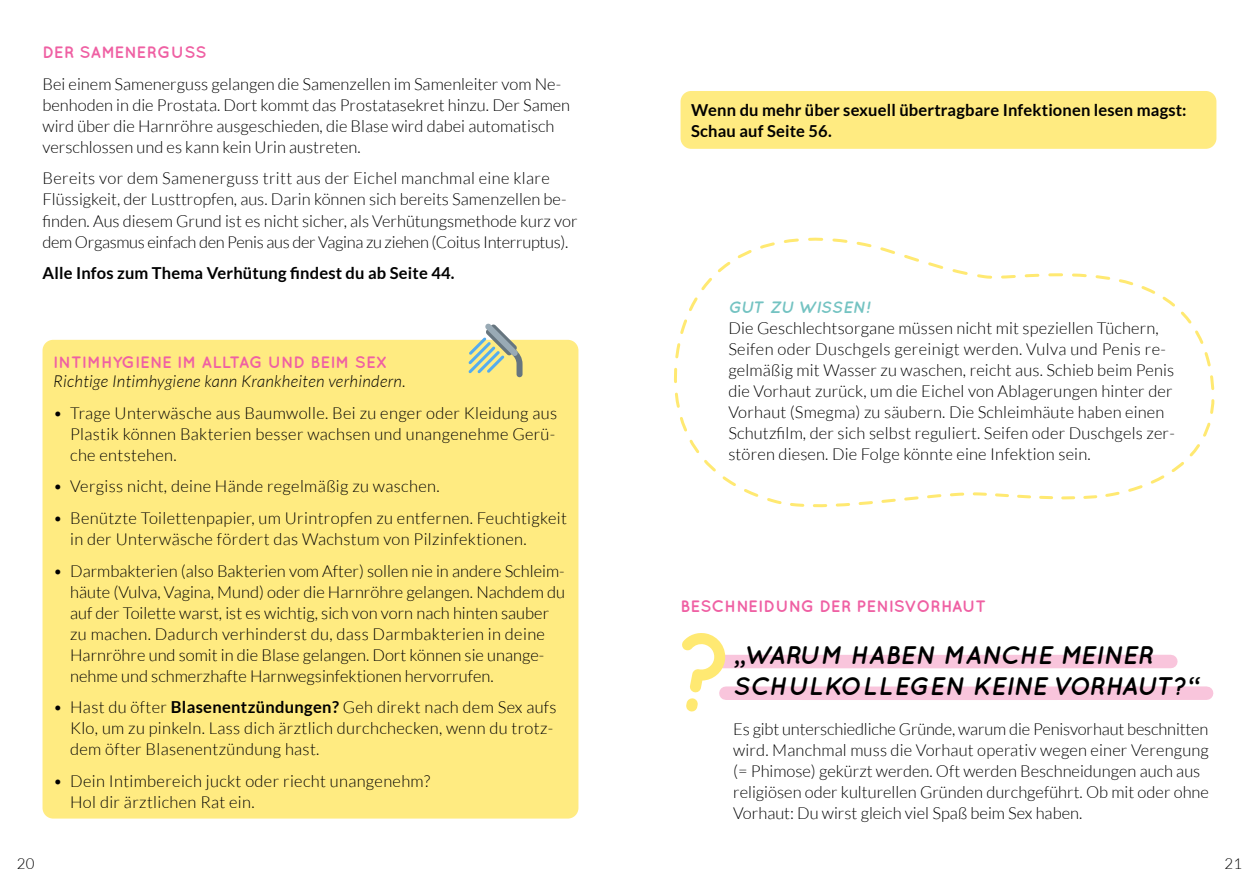
<style>
.page{position:relative;width:1259px;height:893px;background:#fff}
.page>*{position:absolute;margin:0;border:0;box-sizing:border-box;transform-origin:0 0}
.t1{font:italic 700 25.5px/31.5px "Quicksand";color:#000}
.t2{font:300 16.5px/21px "Lato";color:#000}
.t3{font:300 16.5px/21px "Lato";letter-spacing:.02em;color:#000}
.t4{font:700 16.5px/21px "Lato";letter-spacing:.01em;color:#000}
.t5{font:700 16.5px "Quicksand";letter-spacing:.01em;color:#ef60a3}
.t6{font:italic 300 16.5px "Lato";letter-spacing:.02em;color:#000}
.t7{font:italic 700 16.5px "Quicksand";color:#74c3c2}
.t8{font:300 15px "Lato";color:#000}
.s1{font-weight:700}
</style>
<div class="page">
<div style="left:43px;top:340px;width:535px;height:479px;background:#ffeb81;border-radius:11px"></div>
<svg style="left:468px;top:323px;width:54px;height:54px"></svg>
<svg style="left:1212px;top:375px;width:3px;height:39px"></svg>
<svg style="left:763px;top:237px;width:108px;height:8px"></svg>
<svg style="left:674px;top:343px;width:4px;height:65px"></svg>
<svg style="left:793px;top:506px;width:54px;height:2px"></svg>
<svg style="left:678px;top:245px;width:534px;height:261px"></svg>
<svg style="left:682px;top:633px;width:532px;height:79px"></svg>
<div style="left:680px;top:91px;width:536px;height:58px;background:#ffeb81;border-radius:11px"></div>
<p class="t5" style="left:43px;top:43px;width:165px">DER SAMENERGUSS</p>
<p class="t2" style="left:43px;top:73px;width:529px">Bei einem Samenerguss gelangen die Samenzellen im Samenleiter vom Ne&shy;benhoden in die Prostata. Dort kommt das Prostatasekret hinzu. Der Samen wird über die Harnröhre ausgeschieden, die Blase wird dabei automatisch verschlossen und es kann kein Urin austreten.</p>
<p class="t2" style="left:43px;top:168px;width:536px">Bereits vor dem Samenerguss tritt aus der Eichel manchmal eine klare Flüssigkeit, der Lusttropfen, aus. Darin können sich bereits Samenzellen be&shy;finden. Aus diesem Grund ist es nicht sicher, als Verhütungsmethode kurz vor dem Orgasmus einfach den Penis aus der Vagina zu ziehen (Coitus Interruptus).</p>
<p class="t4" style="left:43px;top:262px;width:413px">Alle Infos zum Thema Verhütung findest du ab Seite 44.</p>
<p class="t5" style="left:53px;top:352px;width:336px">INTIMHYGIENE IM ALLTAG UND BEIM SEX</p>
<p class="t6" style="left:53px;top:372px;width:354px">Richtige Intimhygiene kann Krankheiten verhindern.</p>
<p class="t2" style="left:70px;top:402px;width:488px;text-align:justify;text-indent:-17px">• Trage Unterwäsche aus Baumwolle. Bei zu enger oder Kleidung aus Plastik können Bakterien besser wachsen und unangenehme Gerü&shy;che entstehen.</p>
<p class="t3" style="left:53px;top:476px;width:388px">• Vergiss nicht, deine Hände regelmäßig zu waschen.</p>
<p class="t3" style="left:70px;top:508px;width:498px;text-indent:-17px">• Benützte Toilettenpapier, um Urintropfen zu entfernen. Feuchtigkeit in der Unterwäsche fördert das Wachstum von Pilzinfektionen.</p>
<p class="t2" style="left:70px;top:560px;width:496px;text-indent:-17px">• Darmbakterien (also Bakterien vom After) sollen nie in andere Schleim&shy;häute (Vulva, Vagina, Mund) oder die Harnröhre gelangen. Nachdem du auf der Toilette warst, ist es wichtig, sich von vorn nach hinten sauber zu machen. Dadurch verhinderst du, dass Darmbakterien in deine Harnröhre und somit in die Blase gelangen. Dort können sie unange&shy;nehme und schmerzhafte Harnwegsinfektionen hervorrufen.</p>
<p class="t3" style="left:70px;top:697px;width:488px;text-indent:-17px">• Hast du öfter <span class="s1">Blasenentzündungen?</span> Geh direkt nach dem Sex aufs<br>Klo, um zu pinkeln. Lass dich ärztlich durchchecken, wenn du trotz&shy;dem öfter Blasenentzündung hast.</p>
<p class="t3" style="left:70px;top:771px;width:361px;text-indent:-17px">• Dein Intimbereich juckt oder riecht unangenehm?<br>Hol dir ärztlichen Rat ein.</p>
<p class="t4" style="left:691px;top:100px;width:497px">Wenn du mehr über sexuell übertragbare Infektionen lesen magst:<br>Schau auf Seite 56.</p>
<p class="t7" style="left:728px;top:297px;width:143px">GUT ZU WISSEN!</p>
<p class="t2" style="left:728px;top:317px;width:448px">Die Geschlechtsorgane müssen nicht mit speziellen Tüchern, Seifen oder Duschgels gereinigt werden. Vulva und Penis re&shy;gelmäßig mit Wasser zu waschen, reicht aus. Schieb beim Penis die Vorhaut zurück, um die Eichel von Ablagerungen hinter der Vorhaut (Smegma) zu säubern. Die Schleimhäute haben einen Schutzfilm, der sich selbst reguliert. Seifen oder Duschgels zer&shy;stören diesen. Die Folge könnte eine Infektion sein.</p>
<p class="t5" style="left:680px;top:596px;width:307px">BESCHNEIDUNG DER PENISVORHAUT</p>
<h1 class="t1" style="left:733px;top:638px;width:467px">„WARUM HABEN MANCHE MEINER<br>SCHULKOLLEGEN KEINE VORHAUT?“</h1>
<p class="t2" style="left:733px;top:718px;width:477px">Es gibt unterschiedliche Gründe, warum die Penisvorhaut beschnitten wird. Manchmal muss die Vorhaut operativ wegen einer Verengung (= Phimose) gekürzt werden. Oft werden Beschneidungen auch aus religiösen oder kulturellen Gründen durchgeführt. Ob mit oder ohne Vorhaut: Du wirst gleich viel Spaß beim Sex haben.</p>
<p class="t8" style="left:17px;top:856px;width:19px">20</p>
<p class="t8" style="left:1224px;top:856px;width:19px">21</p>
</div>
